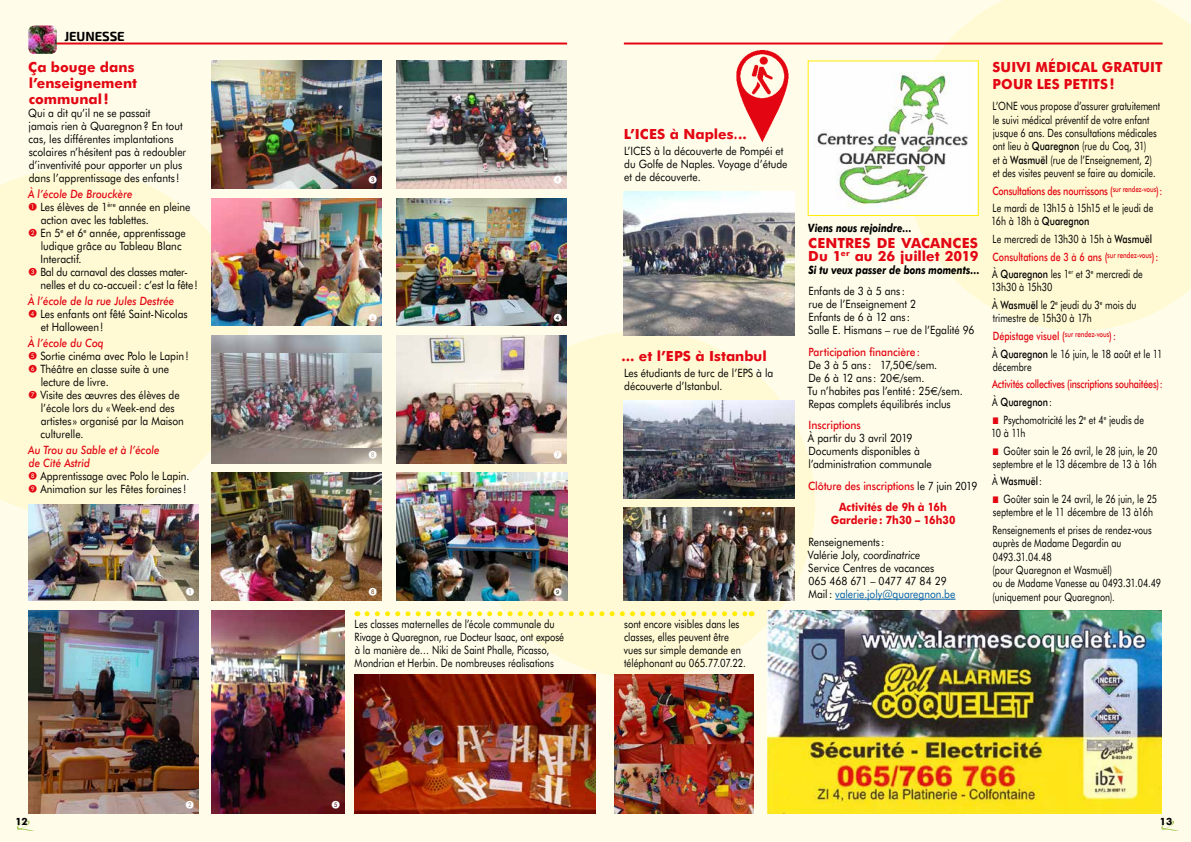
<style>
.page{position:relative;width:1191px;height:842px;background:#fffdea}
.page>*{position:absolute;margin:0;border:0;box-sizing:border-box;transform-origin:0 0}
.t1{font:700 14px/16px "Futura BT";color:#e30613}
.t2{font:700 13px "Exo 2";letter-spacing:-.005em;color:#000}
.t3{font:11.5px/13px "Futura BT";color:#000;scale:.89 1}
.t4{font:11.5px/13.3px "Futura BT";color:#000;scale:.78 1}
.t5{font:11.5px/13px "Futura BT";color:#000;scale:.82 1}
.t6{font:italic 500 11.5px "Futura BT";color:#e30613;scale:.89 1}
.t7{font:500 11.5px/21.5px "Futura BT";letter-spacing:-.02em;color:#e30613;text-align:center;scale:.89 1}
.t8{font:italic 700 11.5px "Futura BT";color:#000;scale:.81 1}
.t9{font:500 11.5px "Futura BT";letter-spacing:-.02em;color:#e30613;scale:.78 1}
.t10{font:11.5px "Futura BT";letter-spacing:-.02em;color:#000;scale:.89 1}
.t11{font:700 11.5px "Futura BT";letter-spacing:.005em;color:#e30613;scale:.89 1}
.t12{font:500 11.5px "Futura BT";color:#e30613;scale:.89 1}
.t13{font:500 11.5px "Futura BT";color:#000;scale:.78 1}
.t14{font:700 10px "Futura BT";color:#000}
.t15{font:8px "European Pi One";color:#fff}
.s1{font-weight:500;font-style:italic;color:#e30613}
.s2{font-weight:500;color:#e30613}
.s3{font-family:"Euro Sans"}
.s4{font-weight:400;color:#000}
.s5{font-weight:700}
.s6{font-style:italic}
.s7{color:#005da9}
.s8{font-weight:500}
.s9{font-weight:400}
</style>
<div class="page">
<svg style="left:0;top:169px;width:248px;height:347px;background:#fefad5"></svg>
<div style="left:468px;top:331px;width:347px;height:347px;background:#fffad4;border-radius:50%"></div>
<svg style="left:904px;top:0;width:287px;height:331px;background:#fefad6"></svg>
<svg style="left:17px;top:821px;width:18px;height:10px"></svg>
<svg style="left:1161px;top:821px;width:17px;height:10px"></svg>
<img style="left:767px;top:610px;width:394px;height:203px">
<hr style="left:835px;top:599px;width:120px;height:1px;background:#005da9">
<div style="left:808px;top:61px;width:170px;height:154px;background:#fff"></div>
<img style="left:817px;top:72px;width:151px;height:136px">
<hr style="left:32px;top:43px;width:535px;height:2px;background:#e30613">
<hr style="left:624px;top:43px;width:538px;height:2px;background:#e30613">
<img style="left:624px;top:507px;width:170px;height:93px">
<img style="left:624px;top:400px;width:170px;height:98px">
<img style="left:624px;top:191px;width:170px;height:144px">
<img style="left:614px;top:674px;width:139px;height:140px">
<img style="left:354px;top:674px;width:241px;height:140px">
<svg style="left:367px;top:611px;width:385px;height:5px"></svg>
<img style="left:736px;top:50px;width:53px;height:92px">
<img style="left:28px;top:26px;width:29px;height:28px">
<img style="left:29px;top:504px;width:170px;height:96px">
<img style="left:29px;top:610px;width:169px;height:204px">
<img style="left:211px;top:61px;width:170px;height:128px">
<img style="left:396px;top:61px;width:170px;height:128px">
<img style="left:396px;top:198px;width:170px;height:128px">
<img style="left:211px;top:336px;width:170px;height:127px">
<img style="left:211px;top:353px;width:170px;height:94px">
<img style="left:211px;top:473px;width:170px;height:127px">
<img style="left:397px;top:473px;width:170px;height:127px">
<img style="left:211px;top:610px;width:133px;height:203px">
<img style="left:211px;top:198px;width:170px;height:128px">
<img style="left:396px;top:336px;width:170px;height:127px">
<p class="t2" style="left:64px;top:29px;width:62px">JEUNESSE</p>
<p class="t1" style="left:28px;top:59px;width:110px">Ça bouge dans l’enseignement communal!</p>
<p class="t3" style="left:28px;top:106px;width:179px">Qui a dit qu’il ne se passait<br>jamais rien à Quaregnon? En tout cas, les différentes implantations scolaires n’hésitent pas à redoubler d’inventivité pour apporter un plus dans l’apprentissage des enfants !</p>
<p class="t6" style="left:28px;top:187px;width:119px">À l’école De Brouckère</p>
<p class="t3" style="left:29px;top:200px;width:183px"><sup>A</sup> Les élèves de 1<sup>ère</sup> année en pleine</p>
<p class="t3" style="left:41px;top:213px;width:123px">action avec les tablettes.</p>
<p class="t3" style="left:29px;top:226px;width:178px"><sup>B</sup> En 5<sup>e</sup> et 6<sup>e</sup> année, apprentissage</p>
<p class="t3" style="left:41px;top:239px;width:160px">ludique grâce au Tableau Blanc</p>
<p class="t3" style="left:41px;top:252px;width:48px">Interactif.</p>
<p class="t10" style="left:29px;top:265px;width:179px"><sup>C</sup> Bal du carnaval des classes mater-</p>
<p class="t3" style="left:41px;top:278px;width:178px">nelles et du co-accueil: c’est la fête!</p>
<p class="t6" style="left:28px;top:294px;width:166px">À l’école de la rue Jules Destrée</p>
<p class="t3" style="left:29px;top:307px;width:180px"><sup>D</sup> Les enfants ont fêté Saint-Nicolas</p>
<p class="t3" style="left:41px;top:320px;width:72px">et Halloween!</p>
<p class="t6" style="left:28px;top:336px;width:87px">À l’école du Coq</p>
<p class="t3" style="left:29px;top:349px;width:181px"><sup>E</sup> Sortie cinéma avec Polo le Lapin!</p>
<p class="t3" style="left:29px;top:362px;width:159px"><sup>F</sup> Théâtre en classe suite à une</p>
<p class="t3" style="left:41px;top:375px;width:78px">lecture de livre.</p>
<p class="t3" style="left:29px;top:388px;width:171px"><sup>G</sup> Visite des œuvres des élèves de</p>
<p class="t3" style="left:41px;top:401px;width:152px">l’école lors du «Week-end des</p>
<p class="t3" style="left:41px;top:414px;width:162px">artistes » organisé par la Maison</p>
<p class="t3" style="left:41px;top:427px;width:50px">culturelle.</p>
<p class="t3" style="left:28px;top:443px;width:183px"><span class="s1">Au Trou au Sable et à l’école<br>de Cité Astrid<br></span><sup>H</sup> Apprentissage avec Polo le Lapin.<br><sup>I</sup> Animation sur les Fêtes foraines !</p>
<p class="t15" style="left:186px;top:588px;width:9px">A</p>
<p class="t15" style="left:369px;top:176px;width:9px">C</p>
<p class="t15" style="left:554px;top:176px;width:9px">D</p>
<p class="t15" style="left:369px;top:313px;width:9px">F</p>
<p class="t15" style="left:369px;top:450px;width:9px">H</p>
<p class="t15" style="left:554px;top:313px;width:9px">D</p>
<p class="t15" style="left:554px;top:450px;width:9px">G</p>
<p class="t15" style="left:369px;top:588px;width:9px">H</p>
<p class="t15" style="left:554px;top:588px;width:9px">9</p>
<p class="t1" style="left:624px;top:126px;width:124px">L’ICES à Naples...</p>
<p class="t3" style="left:624px;top:144px;width:185px">L’ICES à la découverte de Pompéi et du Golfe de Naples. Voyage d’étude et de découverte.</p>
<p class="t1" style="left:621px;top:348px;width:147px">... et l’EPS à Istanbul</p>
<p class="t3" style="left:624px;top:367px;width:169px">Les étudiants de turc de l’EPS à la découverte d’Istanbul.</p>
<p class="t8" style="left:808px;top:221px;width:129px">Viens nous rejoindre…</p>
<p class="t1" style="left:808px;top:236px;width:172px;line-height:13px">CENTRES DE VACANCES<br>Du 1<sup>er</sup> au 26 juillet 2019</p>
<p class="t8" style="left:808px;top:263px;width:213px">Si tu veux passer de bons moments…</p>
<p class="t3" style="left:808px;top:285px;width:188px">Enfants de 3 à 5 ans :<br>rue de l’Enseignement 2<br>Enfants de 6 à 12 ans :<br>Salle E. Hismans – rue de l’Egalité 96</p>
<p class="t3" style="left:807px;top:345px;width:176px"><span class="s2">Participation financière:<br></span>De 3 à 5 ans : 17,50<span class="s3">€</span>/sem.<br>De 6 à 12 ans : 20<span class="s3">€</span>/sem.<br>Tu n’habites pas l’entité: 25<span class="s3">€</span>/sem.<br>Repas complets équilibrés inclus</p>
<p class="t12" style="left:808px;top:418px;width:60px">Inscriptions</p>
<p class="t3" style="left:808px;top:432px;width:141px">À partir du 3 avril 2019<br>Documents disponibles à l’administration communale</p>
<p class="t7" style="left:808px;top:475px;width:192px">Clôture des inscriptions <span class="s4">le 7 juin 2019<br></span><span class="s5">Activités de 9h à 16h</span></p>
<p class="t11" style="left:830px;top:513px;width:142px">Garderie: 7h30 – 16h30</p>
<p class="t3" style="left:808px;top:535px;width:167px">Renseignements :<br>Valérie Joly, <span class="s6">coordinatrice<br></span>Service Centres de vacances<br>065 468 671 – 0477 47 84 29<br>Mail: <span class="s7">valerie.joly@quaregnon.be</span></p>
<p class="t1" style="left:992px;top:59px;width:171px;line-height:16.3px">SUIVI MÉDICAL GRATUIT<br>POUR LES PETITS!</p>
<p class="t4" style="left:992px;top:99px;width:216px">L’ONE vous propose d’assurer gratuitement le suivi médical préventif de votre enfant jusque 6 ans. Des consultations médicales ont lieu à <span class="s8">Quaregnon</span> (rue du Coq, 31)<br>et à <span class="s8">Wasmuël</span> (rue de l’Enseignement, 2) et des visites peuvent se faire au domicile.</p>
<p class="t4" style="left:992px;top:182px;width:219px;line-height:17.6px"><span class="s2">Consultations des nourrissons (</span><sup>sur</sup> <sup>rendez-vous</sup><span class="s2">):<br></span>Le mardi de 13h15 à 15h15 et le jeudi de</p>
<p class="t4" style="left:991px;top:212px;width:216px;line-height:17.6px">16h à 18h à <span class="s8">Quaregnon<br></span>Le mercredi de 13h30 à 15h à <span class="s8">Wasmuël </span><span class="s2">Consultations de 3 à 6 ans (</span><sup>sur</sup> <sup>rendez-vous</sup><span class="s2">):<br></span>À <span class="s8">Quaregnon</span> les 1<sup>er</sup> et 3<sup>e</sup> mercredi de</p>
<p class="t4" style="left:991px;top:278px;width:188px;line-height:17.6px">13h30 à 15h30<br>À <span class="s8">Wasmuël</span> le 2<sup>e</sup> jeudi du 3<sup>e</sup> mois du</p>
<p class="t4" style="left:992px;top:309px;width:220px;line-height:17.6px">trimestre de 15h30 à 17h<br><span class="s2">Dépistage visuel (</span><sup>sur</sup> <sup>rendez-vous</sup><span class="s2">):<br></span>À <span class="s8">Quaregnon</span> le 16 juin, le 18 août et le 11</p>
<p class="t4" style="left:992px;top:360px;width:51px">décembre</p>
<p class="t9" style="left:992px;top:377px;width:220px">Activités collectives (inscriptions souhaitées):</p>
<p class="t13" style="left:992px;top:395px;width:78px"><span class="s9">À</span> Quaregnon<span class="s9">:</span></p>
<p class="t4" style="left:1003px;top:413px;width:182px">Psychomotricité les 2<sup>e</sup> et 4<sup>e</sup> jeudis de</p>
<p class="t4" style="left:1003px;top:424px;width:199px;line-height:17.6px;text-indent:-12px">10 à 11h<br>Goûter sain le 26 avril, le 28 juin, le 20</p>
<p class="t4" style="left:992px;top:455px;width:213px;line-height:17.6px">septembre et le 13 décembre de 13 à 16h<br>À <span class="s8">Wasmuël</span>:</p>
<p class="t4" style="left:992px;top:492px;width:212px;text-indent:11px">Goûter sain le 24 avril, le 26 juin, le 25 septembre et le 11 décembre de 13 à16h</p>
<p class="t4" style="left:992px;top:523px;width:218px">Renseignements et prises de rendez-vous auprès de Madame Degardin au<br>0493.31.04.48<br>(pour Quaregnon et Wasmuël)<br>ou de Madame Vanesse au 0493.31.04.49 (uniquement pour Quaregnon).</p>
<p class="t5" style="left:355px;top:617px;width:257px">Les classes maternelles de l’école communale du Rivage à Quaregnon, rue Docteur Isaac, ont exposé à la manière de… Niki de Saint Phalle, Picasso, Mondrian et Herbin. De nombreuses réalisations</p>
<p class="t5" style="left:624px;top:617px;width:150px">sont encore visibles dans les classes, elles peuvent être vues sur simple demande en téléphonant au 065.77.07.22.</p>
<p class="t15" style="left:186px;top:801px;width:9px">B</p>
<p class="t15" style="left:332px;top:801px;width:9px">E</p>
<p class="t14" style="left:15px;top:815px;width:14px">12</p>
<p class="t14" style="left:1159px;top:815px;width:14px">13</p>
</div>
